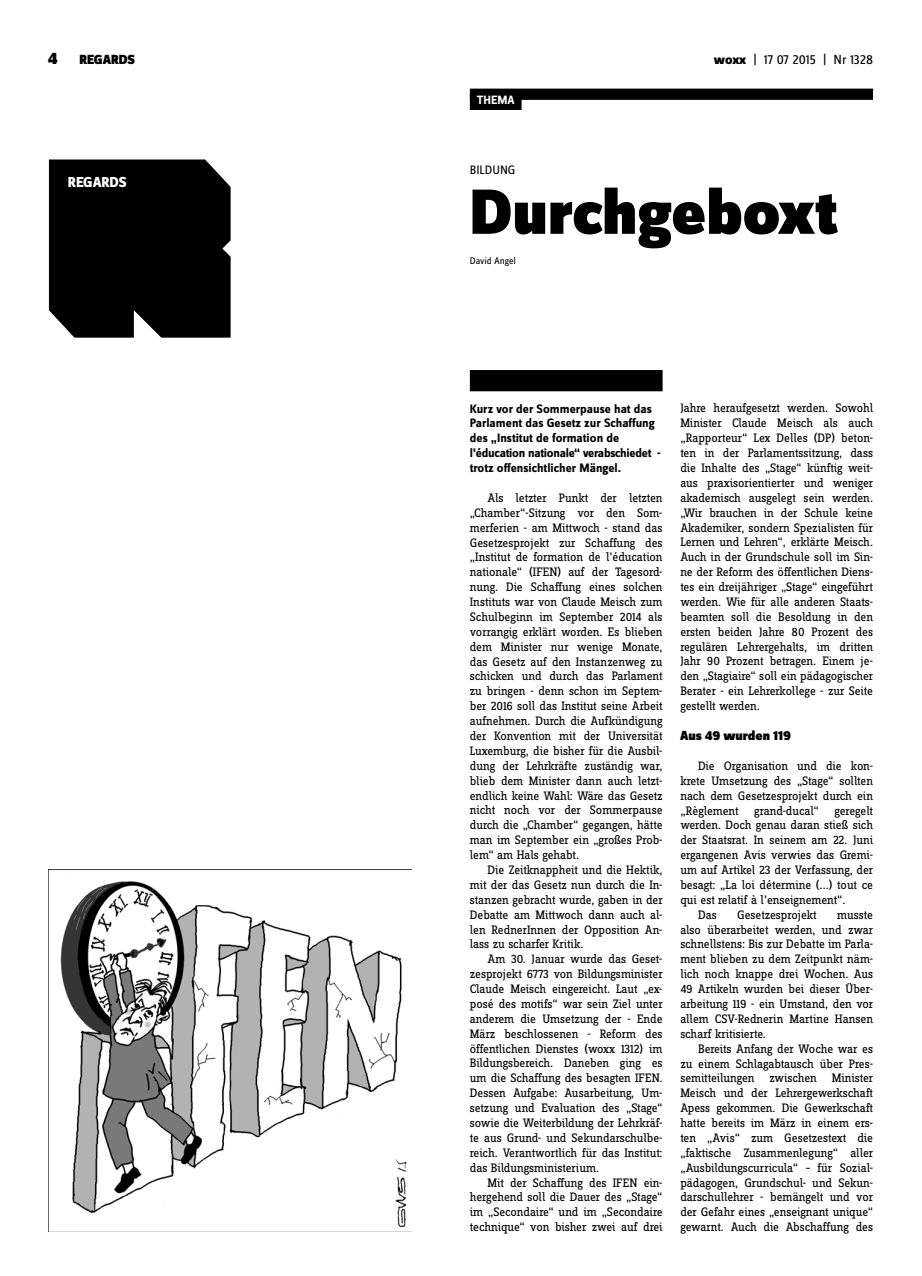
<style>
.page{position:relative;width:922px;height:1276px;background:#fff}
.page>*{position:absolute;margin:0;border:0;box-sizing:border-box;transform-origin:0 0}
.t1{font:900 66.25px "Zine Sans Dis";color:#000}
.t2{font:800 15px "Zine Sans Dis";letter-spacing:-.01em;color:#fff}
.t3{font:900 13.75px "Zine Sans Dis";letter-spacing:-.005em;color:#000}
.t4{font:13.75px "Zine Sans Dis";letter-spacing:-.01em;color:#000}
.t5{font:12.75px/14.9px "Zine Slab Dis";letter-spacing:-.01em;color:#000;text-align:justify}
.t6{font:700 12.75px/14.9px "Zine Sans Dis";color:#000}
.t7{font:12.75px "Zine Sans Dis";color:#000}
.t8{font:700 12.5px "Zine Sans Dis";color:#fff}
.t9{font:10px "Zine Sans Dis";color:#000}
.s1{font-size:17.5px}
.s2{font-weight:800}
</style>
<div class="page">
<div style="left:469px;top:89px;width:403px;height:11px;background:#000"></div>
<img style="left:49px;top:869px;width:362px;height:359px">
<div style="left:49px;top:159px;width:181px;height:179px;background:#000"></div>
<div style="left:469px;top:370px;width:193px;height:21px;background:#000"></div>
<div style="left:469px;top:94px;width:52px;height:16px;background:#000"></div>
<p class="t3" style="left:48px;top:53px;width:88px"><span class="s1">4</span> REGARDS</p>
<p class="t4" style="left:713px;top:53px;width:160px"><span class="s2">woxx</span> | 17 07 2015 | Nr 1328</p>
<p class="t2" style="left:68px;top:174px;width:60px">REGARDS</p>
<p class="t8" style="left:477px;top:93px;width:39px">THEMA</p>
<p class="t7" style="left:469px;top:163px;width:47px">BILDUNG</p>
<p class="t1" style="left:469px;top:177px;width:369px">Durchgeboxt</p>
<p class="t9" style="left:469px;top:255px;width:48px">David Angel</p>
<p class="t6" style="left:469px;top:402px;width:192px">Kurz vor der Sommerpause hat das Parlament das Gesetz zur Schaffung des „Institut de formation de l’éducation nationale“ verabschiedet - trotz offensichtlicher Mängel.</p>
<p class="t5" style="left:487px;top:491px;width:176px">Als letzter Punkt der letzten</p>
<p class="t5" style="left:469px;top:506px;width:194px">„Chamber“-Sitzung vor den Som-</p>
<p class="t5" style="left:469px;top:521px;width:194px">merferien - am Mittwoch - stand das</p>
<p class="t5" style="left:469px;top:535px;width:194px">Gesetzesprojekt zur Schaffung des</p>
<p class="t5" style="left:469px;top:550px;width:194px">„Institut de formation de l’éducation</p>
<p class="t5" style="left:469px;top:565px;width:194px">nationale“ (IFEN) auf der Tagesord-</p>
<p class="t5" style="left:469px;top:580px;width:194px">nung. Die Schaffung eines solchen</p>
<p class="t5" style="left:469px;top:595px;width:194px">Instituts war von Claude Meisch zum</p>
<p class="t5" style="left:469px;top:610px;width:194px">Schulbeginn im September 2014 als</p>
<p class="t5" style="left:469px;top:625px;width:194px">vorrangig erklärt worden. Es blieben</p>
<p class="t5" style="left:469px;top:640px;width:194px">dem Minister nur wenige Monate,</p>
<p class="t5" style="left:469px;top:654px;width:194px">das Gesetz auf den Instanzenweg zu</p>
<p class="t5" style="left:469px;top:669px;width:194px">schicken und durch das Parlament</p>
<p class="t5" style="left:469px;top:684px;width:194px">zu bringen - denn schon im Septem-</p>
<p class="t5" style="left:469px;top:699px;width:194px">ber 2016 soll das Institut seine Arbeit</p>
<p class="t5" style="left:469px;top:714px;width:194px">aufnehmen. Durch die Aufkündigung</p>
<p class="t5" style="left:469px;top:729px;width:194px">der Konvention mit der Universität</p>
<p class="t5" style="left:469px;top:744px;width:194px">Luxemburg, die bisher für die Ausbil-</p>
<p class="t5" style="left:469px;top:759px;width:194px">dung der Lehrkräfte zuständig war,</p>
<p class="t5" style="left:469px;top:774px;width:194px">blieb dem Minister dann auch letzt-</p>
<p class="t5" style="left:469px;top:788px;width:194px">endlich keine Wahl: Wäre das Gesetz</p>
<p class="t5" style="left:469px;top:803px;width:194px">nicht noch vor der Sommerpause</p>
<p class="t5" style="left:469px;top:818px;width:194px">durch die „Chamber“ gegangen, hätte</p>
<p class="t5" style="left:469px;top:833px;width:194px">man im September ein „großes Prob-</p>
<p class="t5" style="left:469px;top:848px;width:111px">lem“ am Hals gehabt.</p>
<p class="t5" style="left:487px;top:863px;width:176px">Die Zeitknappheit und die Hektik,</p>
<p class="t5" style="left:469px;top:878px;width:194px">mit der das Gesetz nun durch die In-</p>
<p class="t5" style="left:469px;top:893px;width:194px">stanzen gebracht wurde, gaben in der</p>
<p class="t5" style="left:469px;top:907px;width:194px">Debatte am Mittwoch dann auch al-</p>
<p class="t5" style="left:469px;top:922px;width:194px">len RednerInnen der Opposition An-</p>
<p class="t5" style="left:469px;top:937px;width:115px">lass zu scharfer Kritik.</p>
<p class="t5" style="left:487px;top:952px;width:176px">Am 30. Januar wurde das Geset-</p>
<p class="t5" style="left:469px;top:967px;width:194px">zesprojekt 6773 von Bildungsminister</p>
<p class="t5" style="left:469px;top:982px;width:194px">Claude Meisch eingereicht. Laut „ex-</p>
<p class="t5" style="left:469px;top:997px;width:194px">posé des motifs“ war sein Ziel unter</p>
<p class="t5" style="left:469px;top:1012px;width:194px">anderem die Umsetzung der - Ende</p>
<p class="t5" style="left:469px;top:1026px;width:194px">März beschlossenen - Reform des</p>
<p class="t5" style="left:469px;top:1041px;width:194px">öffentlichen Dienstes (woxx 1312) im</p>
<p class="t5" style="left:469px;top:1056px;width:194px">Bildungsbereich. Daneben ging es</p>
<p class="t5" style="left:469px;top:1071px;width:194px">um die Schaffung des besagten IFEN.</p>
<p class="t5" style="left:469px;top:1086px;width:194px">Dessen Aufgabe: Ausarbeitung, Um-</p>
<p class="t5" style="left:469px;top:1101px;width:194px">setzung und Evaluation des „Stage“</p>
<p class="t5" style="left:469px;top:1116px;width:194px">sowie die Weiterbildung der Lehrkräf-</p>
<p class="t5" style="left:469px;top:1131px;width:194px">te aus Grund- und Sekundarschulbe-</p>
<p class="t5" style="left:469px;top:1146px;width:194px">reich. Verantwortlich für das Institut:</p>
<p class="t5" style="left:469px;top:1160px;width:131px">das Bildungsministerium.</p>
<p class="t5" style="left:487px;top:1175px;width:176px">Mit der Schaffung des IFEN ein-</p>
<p class="t5" style="left:470px;top:1190px;width:194px">hergehend soll die Dauer des „Stage“</p>
<p class="t5" style="left:470px;top:1205px;width:194px">im „Secondaire“ und im „Secondaire</p>
<p class="t5" style="left:470px;top:1220px;width:194px">technique“ von bisher zwei auf drei</p>
<p class="t5" style="left:680px;top:401px;width:194px">Jahre heraufgesetzt werden. Sowohl Minister Claude Meisch als auch „Rapporteur“ Lex Delles (DP) beton&shy;ten in der Parlamentssitzung, dass die Inhalte des „Stage“ künftig weit&shy;aus praxisorientierter und weniger akademisch ausgelegt sein werden. „Wir brauchen in der Schule keine Akademiker, sondern Spezialisten für Lernen und Lehren“, erklärte Meisch.<br>Auch in der Grundschule soll im Sin&shy;ne der Reform des öffentlichen Diens&shy;tes ein dreijähriger „Stage“ eingeführt werden. Wie für alle anderen Staats&shy;beamten soll die Besoldung in den ersten beiden Jahre 80 Prozent des regulären Lehrergehalts, im dritten Jahr 90 Prozent betragen. Einem je&shy;den „Stagiaire“ soll ein pädagogischer Berater - ein Lehrerkollege - zur Seite gestellt werden.</p>
<p class="t3" style="left:680px;top:728px;width:112px">Aus 49 wurden 119</p>
<p class="t5" style="left:698px;top:759px;width:176px">Die Organisation und die kon-</p>
<p class="t5" style="left:680px;top:774px;width:194px">krete Umsetzung des „Stage“ sollten</p>
<p class="t5" style="left:680px;top:788px;width:194px">nach dem Gesetzesprojekt durch ein</p>
<p class="t5" style="left:680px;top:803px;width:194px">„Règlement grand-ducal“ geregelt</p>
<p class="t5" style="left:680px;top:818px;width:194px">werden. Doch genau daran stieß sich</p>
<p class="t5" style="left:680px;top:833px;width:194px">der Staatsrat. In seinem am 22. Juni</p>
<p class="t5" style="left:680px;top:848px;width:194px">ergangenen Avis verwies das Gremi-</p>
<p class="t5" style="left:680px;top:863px;width:194px">um auf Artikel 23 der Verfassung, der</p>
<p class="t5" style="left:680px;top:878px;width:194px">besagt: „La loi détermine (...) tout ce</p>
<p class="t5" style="left:680px;top:893px;width:167px">qui est relatif à l’enseignement“.</p>
<p class="t5" style="left:698px;top:908px;width:20px">Das</p>
<p class="t5" style="left:737px;top:908px;width:81px">Gesetzesprojekt</p>
<p class="t5" style="left:836px;top:908px;width:37px">musste</p>
<p class="t5" style="left:680px;top:922px;width:194px">also überarbeitet werden, und zwar</p>
<p class="t5" style="left:680px;top:937px;width:194px">schnellstens: Bis zur Debatte im Parla-</p>
<p class="t5" style="left:680px;top:952px;width:194px">ment blieben zu dem Zeitpunkt näm-</p>
<p class="t5" style="left:680px;top:967px;width:194px">lich noch knappe drei Wochen. Aus</p>
<p class="t5" style="left:680px;top:982px;width:194px">49 Artikeln wurden bei dieser Über-</p>
<p class="t5" style="left:680px;top:997px;width:194px">arbeitung 119 - ein Umstand, den vor</p>
<p class="t5" style="left:680px;top:1012px;width:194px">allem CSV-Rednerin Martine Hansen</p>
<p class="t5" style="left:680px;top:1027px;width:87px">scharf kritisierte.</p>
<p class="t5" style="left:698px;top:1041px;width:176px">Bereits Anfang der Woche war es</p>
<p class="t5" style="left:680px;top:1056px;width:194px">zu einem Schlagabtausch über Pres-</p>
<p class="t5" style="left:680px;top:1071px;width:194px">semitteilungen zwischen Minister</p>
<p class="t5" style="left:680px;top:1086px;width:194px">Meisch und der Lehrergewerkschaft</p>
<p class="t5" style="left:680px;top:1101px;width:194px">Apess gekommen. Die Gewerkschaft</p>
<p class="t5" style="left:680px;top:1116px;width:194px">hatte bereits im März in einem ers-</p>
<p class="t5" style="left:680px;top:1131px;width:194px">ten „Avis“ zum Gesetzestext die</p>
<p class="t5" style="left:680px;top:1146px;width:194px">„faktische Zusammenlegung“ aller</p>
<p class="t5" style="left:680px;top:1160px;width:194px">„Ausbildungscurricula“ – für Sozial-</p>
<p class="t5" style="left:680px;top:1175px;width:194px">pädagogen, Grundschul- und Sekun-</p>
<p class="t5" style="left:680px;top:1190px;width:194px">darschullehrer - bemängelt und vor</p>
<p class="t5" style="left:680px;top:1205px;width:194px">der Gefahr eines „enseignant unique“</p>
<p class="t5" style="left:680px;top:1220px;width:194px">gewarnt. Auch die Abschaffung des</p>
</div>
